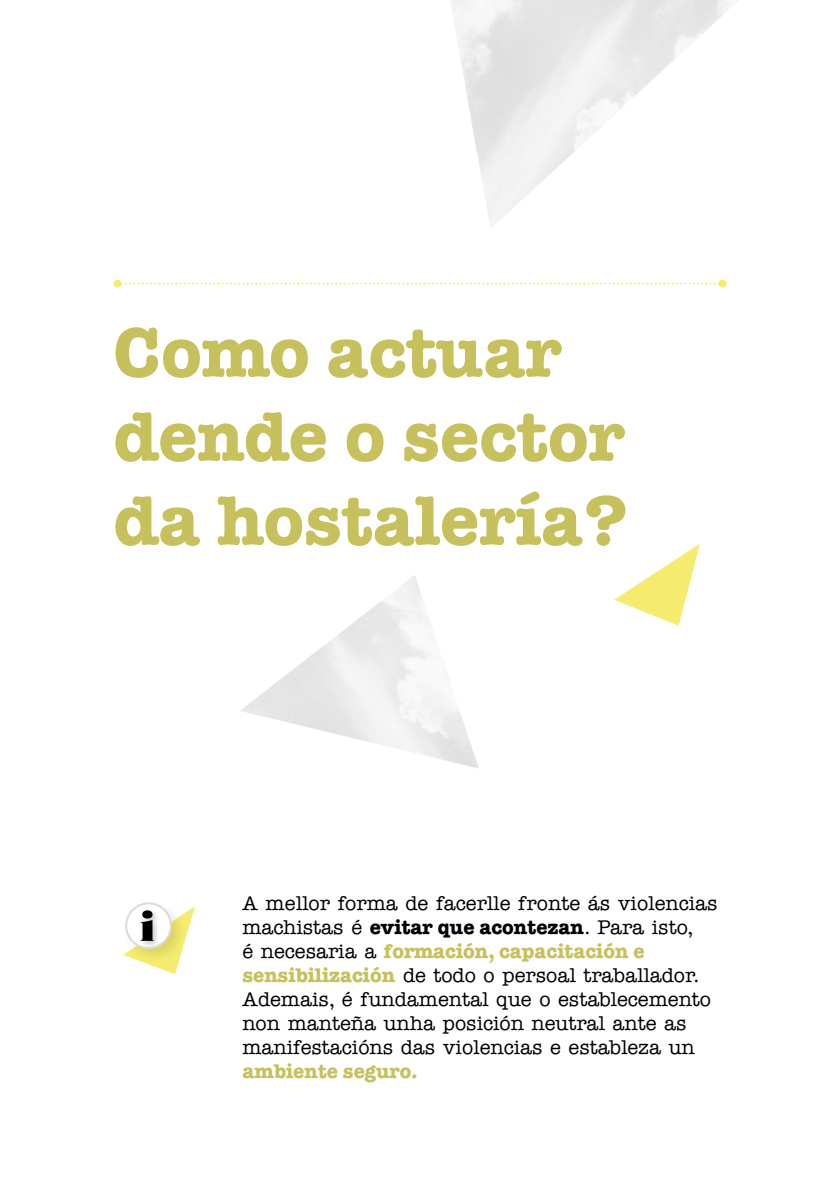
<style>
.page{position:relative;width:840px;height:1191px;background:#fff}
.page>*{position:absolute;margin:0;border:0;box-sizing:border-box;transform-origin:0 0}
.t1{font:700 70px/84px "American Typewriter Std";color:#c6c05d}
.t2{font:500 20px/24px "American Typewriter Std";color:#000}
.t3{font:700 20px "American Typewriter Std";color:#c6c05d}
.s1{font-weight:700}
.s2{font-weight:700;color:#c6c05d}
</style>
<div class="page">
<svg style="left:121px;top:282px;width:595px;height:2px"></svg>
<div style="left:113px;top:279px;width:8px;height:8px;background:#f5eb6f;border-radius:50%"></div>
<div style="left:718px;top:279px;width:8px;height:8px;background:#f5eb6f;border-radius:50%"></div>
<svg style="left:614px;top:544px;width:86px;height:82px"></svg>
<svg style="left:123px;top:902px;width:72px;height:72px"></svg>
<h1 class="t1" style="left:113px;top:310px;width:517px">Como actuar dende o sector da hostalería?</h1>
<p class="t2" style="left:242px;top:891px;width:476px">A mellor forma de facerlle fronte ás violencias machistas é <span class="s1">evitar que acontezan</span>. Para isto,<br>é necesaria a <span class="s2">formación, capacitación e sensibilización</span> de todo o persoal traballador.<br>Ademais, é fundamental que o establecemento non manteña unha posición neutral ante as manifestacións das violencias e estableza un</p>
<p class="t3" style="left:242px;top:1059px;width:176px">ambiente seguro.</p>
</div>
